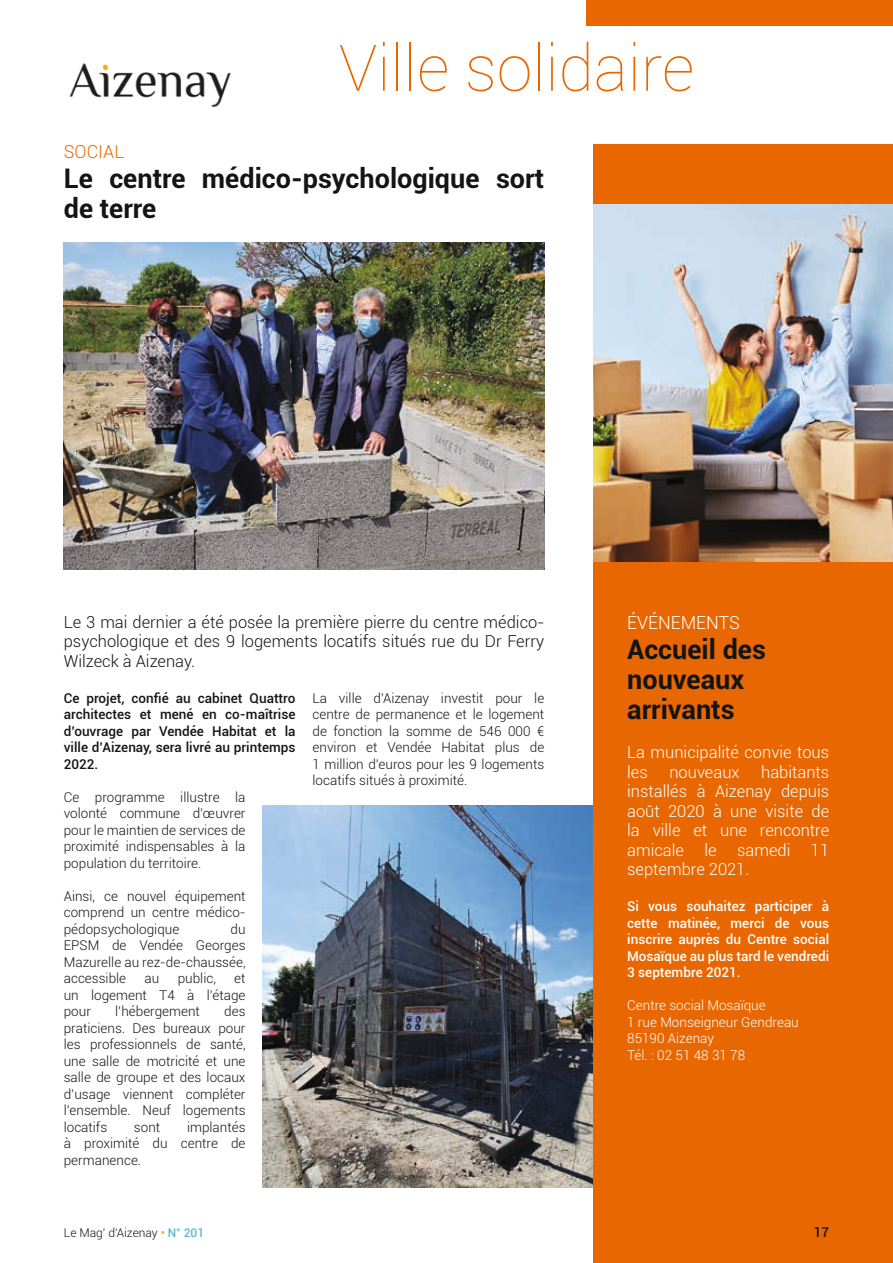
<style>
.page{position:relative;width:893px;height:1263px;background:#fff}
.page>*{position:absolute;margin:0;border:0;box-sizing:border-box;transform-origin:0 0}
.t1{font:100 64.35px "Roboto";color:#e86701}
.t2{font:700 27px/30px "Roboto";color:#131413}
.t3{font:300 18px "Roboto";color:#fff}
.t4{font:300 18px "Roboto";color:#e86701}
.t5{font:300 16.5px/19.5px "Roboto";color:#fff}
.t6{font:300 16.5px/19.5px "Roboto";color:#131413;text-align:justify}
.t7{font:300 13.5px/16.5px "Roboto";color:#131413;text-align:justify}
.t8{font:500 13.5px/16.5px "Roboto";color:#131413;text-align:justify}
.t9{font:500 13.5px/16.5px "Roboto";color:#fff;text-align:justify}
.t10{font:300 13.5px/16.5px "Roboto";color:#fff}
.t11{font:300 12px "Roboto";color:#131413}
.s1{font-weight:500;color:#fbb200}
.s2{font-weight:500;color:#59bacb}
</style>
<div class="page">
<div style="left:587px;top:0;width:306px;height:26px;background:#e86701"></div>
<img style="left:69px;top:63px;width:162px;height:43px">
<img style="left:64px;top:242px;width:480px;height:328px">
<img style="left:263px;top:805px;width:330px;height:382px">
<div style="left:593px;top:145px;width:300px;height:1118px;background:#e86701"></div>
<img style="left:593px;top:205px;width:300px;height:356px">
<h1 class="t1" style="left:339px;top:23px;width:357px">Ville solidaire</h1>
<h3 class="t4" style="left:64px;top:139px;width:62px">SOCIAL</h3>
<h2 class="t2" style="left:64px;top:162px;width:482px">Le centre médico-psychologique sort de terre</h2>
<p class="t6" style="left:64px;top:611px;width:482px">Le 3 mai dernier a été posée la première pierre du centre médico&shy;psychologique et des 9 logements locatifs situés rue du Dr Ferry Wilzeck à Aizenay.</p>
<p class="t8" style="left:64px;top:689px;width:233px">Ce projet, confié au cabinet Quattro architectes et mené en co-maîtrise d’ouvrage par Vendée Habitat et la ville d’Aizenay, sera livré au printemps 2022.</p>
<p class="t7" style="left:64px;top:788px;width:183px">Ce programme illustre la volonté commune d’œuvrer pour le maintien de services de proximité indispensables à la population du territoire.</p>
<p class="t7" style="left:64px;top:887px;width:183px">Ainsi, ce nouvel équipement comprend un centre médico&shy;pédopsychologique</p>
<p class="t7" style="left:313px;top:689px;width:233px">La ville d'Aizenay investit pour le centre de permanence et le logement de fonction la somme de 546 000 € environ et Vendée Habitat plus de 1 million d’euros pour les 9 logements locatifs situés à proximité.</p>
<p class="t7" style="left:64px;top:920px;width:183px;text-indent:167px">du EPSM de Vendée Georges Mazurelle au rez-de-chaussée, accessible</p>
<p class="t7" style="left:145px;top:970px;width:16px">au</p>
<p class="t7" style="left:178px;top:970px;width:40px">public,</p>
<p class="t7" style="left:64px;top:970px;width:183px;text-indent:170px">et un logement T4 à l’étage pour</p>
<p class="t7" style="left:64px;top:1003px;width:183px;text-indent:160px">des praticiens. Des bureaux pour les professionnels de santé, une salle de motricité et une salle de groupe et des locaux d’usage viennent compléter l’ensemble. Neuf logements locatifs</p>
<p class="t7" style="left:115px;top:1003px;width:86px">l’hébergement</p>
<p class="t7" style="left:64px;top:1118px;width:183px;text-indent:123px">implantés à proximité du centre de permanence.</p>
<p class="t7" style="left:134px;top:1118px;width:28px">sont</p>
<h3 class="t3" style="left:627px;top:610px;width:114px">ÉVÉNEMENTS</h3>
<h2 class="t2" style="left:627px;top:633px;width:140px">Accueil des nouveaux arrivants</h2>
<p class="t5" style="left:627px;top:742px;width:203px">La municipalité convie tous les</p>
<p class="t5" style="left:627px;top:761px;width:203px;text-align:justify;text-indent:134px">habitants installés à Aizenay depuis août 2020 à une visite de la ville et une rencontre amicale le samedi 11 septembre 2021.</p>
<p class="t9" style="left:627px;top:897px;width:203px">Si vous souhaitez participer à cette matinée, merci de vous inscrire auprès du Centre social Mosaïque au plus tard le vendredi 3 septembre 2021.</p>
<p class="t10" style="left:627px;top:996px;width:173px">Centre social Mosaïque<br>1 rue Monseigneur Gendreau<br>85190 Aizenay<br>Tél. : 02 51 48 31 78</p>
<p class="t5" style="left:669px;top:761px;width:72px">nouveaux</p>
<p class="t11" style="left:64px;top:1225px;width:142px">Le Mag' d'Aizenay <span class="s1">•</span> <span class="s2">N° 201</span></p>
<p class="t8" style="left:814px;top:1224px;width:17px">17</p>
</div>
